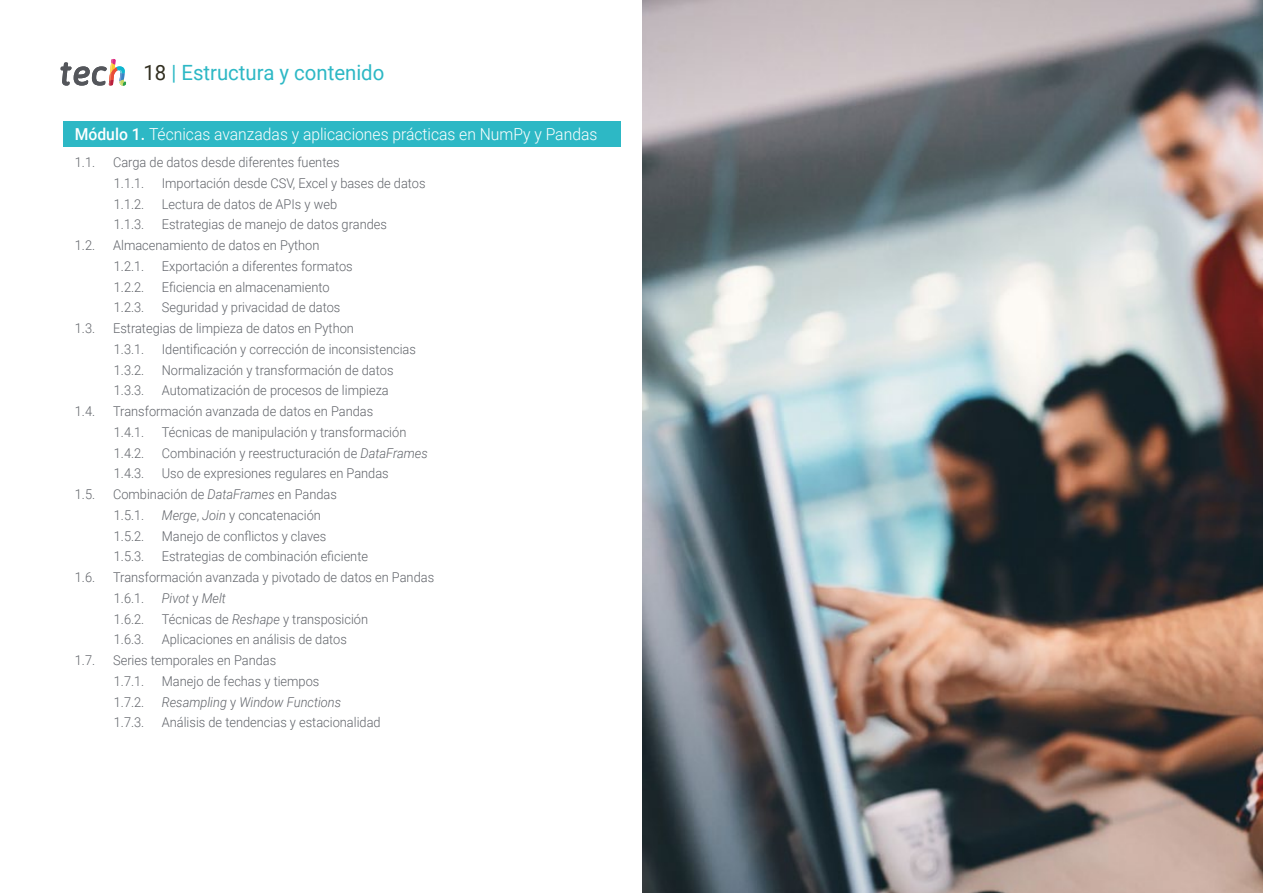
<style>
.page{position:relative;width:1263px;height:893px;background:#fff}
.page>*{position:absolute;margin:0;border:0;box-sizing:border-box;transform-origin:0 0}
.t1{font:21px "Roboto";color:#2db8c5}
.t2{font:300 16.5px "Roboto";color:#fff;scale:.95 1}
.t3{font:300 13.5px/20.7px "Roboto";color:#61646a;scale:.95 1}
.t4{font:italic 300 13.5px "Roboto";color:#61646a;scale:.95 1}
.s1{color:#312e20}
.s2{font-weight:500}
.s3{font-style:italic}
.s4{font-style:normal}
</style>
<div class="page">
<img style="left:642px;top:0;width:621px;height:893px">
<div style="left:64px;top:121px;width:557px;height:25px;background:#2db8c5"></div>
<svg style="left:61px;top:59px;width:65px;height:27px"></svg>
<h1 class="t1" style="left:144px;top:57px;width:242px"><span class="s1">18</span> | Estructura y contenido</h1>
<p class="t2" style="left:75px;top:123px;width:551px"><span class="s2">Módulo 1.</span> Técnicas avanzadas y aplicaciones prácticas en NumPy y Pandas</p>
<p class="t3" style="left:75px;top:151px;width:23px">1.1.</p>
<p class="t3" style="left:113px;top:151px;width:240px">Carga de datos desde diferentes fuentes<br>1.1.1.</p>
<p class="t3" style="left:162px;top:172px;width:279px">Importación desde CSV, Excel y bases de datos</p>
<p class="t3" style="left:114px;top:193px;width:34px">1.1.2.</p>
<p class="t3" style="left:162px;top:193px;width:186px">Lectura de datos de APIs y web</p>
<p class="t3" style="left:114px;top:214px;width:34px">1.1.3.</p>
<p class="t3" style="left:162px;top:214px;width:238px">Estrategias de manejo de datos grandes</p>
<p class="t3" style="left:75px;top:234px;width:23px">1.2.</p>
<p class="t3" style="left:113px;top:234px;width:219px">Almacenamiento de datos en Python<br>1.2.1.</p>
<p class="t3" style="left:162px;top:255px;width:202px">Exportación a diferentes formatos</p>
<p class="t3" style="left:114px;top:276px;width:34px">1.2.2.</p>
<p class="t3" style="left:162px;top:276px;width:178px">Eficiencia en almacenamiento</p>
<p class="t3" style="left:114px;top:297px;width:34px">1.2.3.</p>
<p class="t3" style="left:162px;top:297px;width:189px">Seguridad y privacidad de datos</p>
<p class="t3" style="left:75px;top:317px;width:23px">1.3.</p>
<p class="t3" style="left:113px;top:317px;width:255px">Estrategias de limpieza de datos en Python<br>1.3.1.</p>
<p class="t3" style="left:162px;top:338px;width:269px">Identificación y corrección de inconsistencias</p>
<p class="t3" style="left:114px;top:359px;width:34px">1.3.2.</p>
<p class="t3" style="left:162px;top:359px;width:245px">Normalización y transformación de datos</p>
<p class="t3" style="left:114px;top:380px;width:34px">1.3.3.</p>
<p class="t3" style="left:162px;top:380px;width:240px">Automatización de procesos de limpieza</p>
<p class="t3" style="left:75px;top:400px;width:23px">1.4.</p>
<p class="t3" style="left:113px;top:400px;width:275px">Transformación avanzada de datos en Pandas<br>1.4.1.</p>
<p class="t3" style="left:162px;top:421px;width:259px">Técnicas de manipulación y transformación</p>
<p class="t3" style="left:114px;top:442px;width:34px">1.4.2.</p>
<p class="t3" style="left:162px;top:442px;width:281px">Combinación y reestructuración de <span class="s3">DataFrames</span></p>
<p class="t3" style="left:114px;top:463px;width:34px">1.4.3.</p>
<p class="t3" style="left:162px;top:463px;width:240px">Uso de expresiones regulares en Pandas</p>
<p class="t3" style="left:75px;top:483px;width:23px">1.5.</p>
<p class="t3" style="left:113px;top:483px;width:237px">Combinación de <span class="s3">DataFrames</span> en Pandas<br>1.5.1.</p>
<p class="t3" style="left:162px;top:504px;width:169px"><span class="s3">Merge</span>, <span class="s3">Join</span> y concatenación</p>
<p class="t3" style="left:114px;top:525px;width:34px">1.5.2.</p>
<p class="t3" style="left:162px;top:525px;width:175px">Manejo de conflictos y claves</p>
<p class="t3" style="left:114px;top:546px;width:34px">1.5.3.</p>
<p class="t3" style="left:162px;top:546px;width:219px">Estrategias de combinación eficiente</p>
<p class="t3" style="left:75px;top:566px;width:23px">1.6.</p>
<p class="t3" style="left:113px;top:566px;width:339px">Transformación avanzada y pivotado de datos en Pandas<br>1.6.1.</p>
<p class="t4" style="left:162px;top:589px;width:69px">Pivot <span class="s4">y</span> Melt</p>
<p class="t3" style="left:114px;top:608px;width:34px">1.6.2.</p>
<p class="t3" style="left:162px;top:608px;width:219px">Técnicas de <span class="s3">Reshape</span> y transposición</p>
<p class="t3" style="left:114px;top:629px;width:34px">1.6.3.</p>
<p class="t3" style="left:162px;top:629px;width:196px">Aplicaciones en análisis de datos</p>
<p class="t3" style="left:75px;top:649px;width:23px">1.7.</p>
<p class="t3" style="left:113px;top:649px;width:173px">Series temporales en Pandas<br>1.7.1.</p>
<p class="t3" style="left:162px;top:670px;width:167px">Manejo de fechas y tiempos</p>
<p class="t3" style="left:114px;top:691px;width:34px">1.7.2.</p>
<p class="t4" style="left:162px;top:692px;width:190px">Resampling <span class="s4">y</span> Window Functions</p>
<p class="t3" style="left:114px;top:712px;width:34px">1.7.3.</p>
<p class="t3" style="left:162px;top:712px;width:232px">Análisis de tendencias y estacionalidad</p>
</div>
